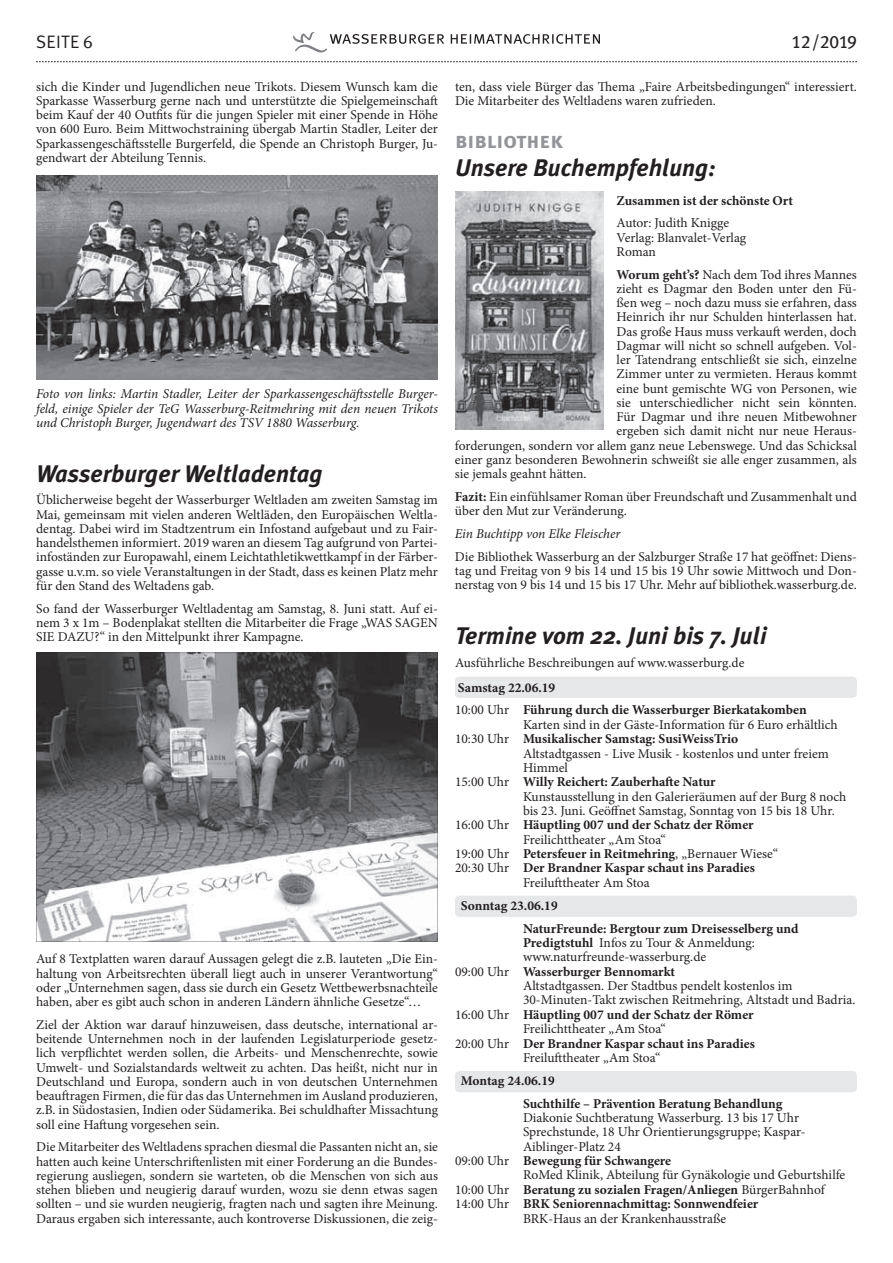
<style>
.page{position:relative;width:893px;height:1263px;background:#fff}
.page>*{position:absolute;margin:0;border:0;box-sizing:border-box;transform-origin:0 0}
.t1{font:italic 700 24px "Meta Plus";color:#231f20}
.t2{font:22.5px "Meta Plus Bold Caps";color:#939598}
.t3{font:18px "Meta Plus Book Caps";letter-spacing:-.02em;color:#231f20}
.t4{font:18px "Meta Plus Normal";letter-spacing:.01em;color:#231f20}
.t5{font:13.5px/14.2px "Minion Pro";color:#231f20;text-align:justify}
.t6{font:700 13.5px "Minion Pro";color:#231f20}
.t7{font:italic 13.5px/14.2px "Minion Pro";letter-spacing:-.005em;color:#231f20;text-align:justify}
.s1{font-family:"Meta Plus Normal Caps"}
.s2{font-weight:700}
.s3{font-weight:400}
</style>
<div class="page">
<svg style="left:36px;top:61px;width:821px;height:1px"></svg>
<svg style="left:293px;top:32px;width:307px;height:21px"></svg>
<img style="left:36px;top:175px;width:402px;height:204px">
<svg style="left:36px;top:653px;width:402px;height:289px"></svg>
<img style="left:455px;top:191px;width:149px;height:238px">
<div style="left:455px;top:676px;width:402px;height:22px;background:#e6e7e9"></div>
<div style="left:455px;top:895px;width:402px;height:22px;background:#e6e7e9"></div>
<div style="left:455px;top:1071px;width:402px;height:21px;background:#e6e7e9"></div>
<h3 class="t4" style="left:36px;top:32px;width:58px">SEITE <span class="s1">6</span></h3>
<h3 class="t3" style="left:791px;top:32px;width:67px">12/2019</h3>
<p class="t5" style="left:36px;top:79px;width:403px">sich die Kinder und Jugendlichen neue Trikots. Diesem Wunsch kam die Sparkasse Wasserburg gerne nach und unterstützte die Spielgemeinschaft beim Kauf der 40 Outfits für die jungen Spieler mit einer Spende in Höhe von 600 Euro. Beim Mittwochstraining übergab Martin Stadler, Leiter der Sparkassengeschäftsstelle Burgerfeld, die Spende an Christoph Burger, Ju&shy;gendwart der Abteilung Tennis.</p>
<p class="t5" style="left:455px;top:79px;width:403px">ten, dass viele Bürger das Thema „Faire Arbeitsbedingungen“ interessiert.<br>Die Mitarbeiter des Weltladens waren zufrieden.</p>
<h2 class="t2" style="left:455px;top:127px;width:110px">bibliothek</h2>
<h1 class="t1" style="left:455px;top:154px;width:262px">Unsere Buchempfehlung:</h1>
<p class="t6" style="left:617px;top:191px;width:178px">Zusammen ist der schönste Ort</p>
<p class="t5" style="left:617px;top:216px;width:131px;text-align:left">Autor: Judith Knigge<br>Verlag: Blanvalet-Verlag<br>Roman</p>
<p class="t5" style="left:617px;top:267px;width:242px"><span class="s2">Worum geht’s?</span> Nach dem Tod ihres Mannes</p>
<p class="t5" style="left:617px;top:281px;width:242px">zieht es Dagmar den Boden unter den Fü-</p>
<p class="t5" style="left:617px;top:296px;width:242px">ßen weg – noch dazu muss sie erfahren, dass</p>
<p class="t5" style="left:617px;top:310px;width:242px">Heinrich ihr nur Schulden hinterlassen hat.</p>
<p class="t5" style="left:617px;top:324px;width:242px">Das große Haus muss verkauft werden, doch</p>
<p class="t5" style="left:617px;top:339px;width:242px">Dagmar will nicht so schnell aufgeben. Vol-</p>
<p class="t5" style="left:617px;top:353px;width:242px">ler Tatendrang entschließt sie sich, einzelne</p>
<p class="t5" style="left:617px;top:367px;width:242px">Zimmer unter zu vermieten. Heraus kommt</p>
<p class="t5" style="left:617px;top:381px;width:242px">eine bunt gemischte WG von Personen, wie</p>
<p class="t5" style="left:617px;top:396px;width:242px">sie unterschiedlicher nicht sein könnten.</p>
<p class="t5" style="left:617px;top:410px;width:242px">Für Dagmar und ihre neuen Mitbewohner</p>
<p class="t5" style="left:617px;top:424px;width:242px">ergeben sich damit nicht nur neue Heraus-</p>
<p class="t5" style="left:455px;top:438px;width:403px">forderungen, sondern vor allem ganz neue Lebenswege. Und das Schicksal</p>
<p class="t5" style="left:455px;top:453px;width:403px">einer ganz besonderen Bewohnerin schweißt sie alle enger zusammen, als</p>
<p class="t5" style="left:455px;top:467px;width:133px">sie jemals geahnt hätten.</p>
<p class="t5" style="left:455px;top:490px;width:403px"><span class="s2">Fazit:</span> Ein einfühlsamer Roman über Freundschaft und Zusammenhalt und über den Mut zur Veränderung.</p>
<p class="t7" style="left:455px;top:526px;width:167px">Ein Buchtipp von Elke Fleischer</p>
<p class="t5" style="left:455px;top:549px;width:403px">Die Bibliothek Wasserburg an der Salzburger Straße 17 hat geöffnet: Diens&shy;tag und Freitag von 9 bis 14 und 15 bis 19 Uhr sowie Mittwoch und Don&shy;nerstag von 9 bis 14 und 15 bis 17 Uhr. Mehr auf bibliothek.wasserburg.de.</p>
<h1 class="t1" style="left:455px;top:622px;width:313px">Termine vom 22. Juni bis 7. Juli</h1>
<p class="t5" style="left:455px;top:655px;width:291px">Ausführliche Beschreibungen auf www.wasserburg.de</p>
<p class="t6" style="left:455px;top:701px;width:353px"><span class="s3">10:00 Uhr</span> Führung durch die Wasserburger Bierkatakomben</p>
<p class="t5" style="left:523px;top:717px;width:316px">Karten sind in der Gäste-Information für 6 Euro erhältlich</p>
<p class="t6" style="left:455px;top:729px;width:285px"><span class="s3">10:30 Uhr</span> Musikalischer Samstag: SusiWeissTrio</p>
<p class="t5" style="left:523px;top:746px;width:307px">Altstadtgassen - Live Musik - kostenlos und unter freiem</p>
<p class="t5" style="left:523px;top:760px;width:46px">Himmel</p>
<p class="t6" style="left:455px;top:772px;width:262px"><span class="s3">15:00 Uhr</span> Willy Reichert: Zauberhafte Natur</p>
<p class="t5" style="left:523px;top:789px;width:325px">Kunstausstellung in den Galerieräumen auf der Burg 8 noch</p>
<p class="t5" style="left:523px;top:804px;width:313px">bis 23. Juni. Geöffnet Samstag, Sonntag von 15 bis 18 Uhr.</p>
<p class="t6" style="left:455px;top:815px;width:300px"><span class="s3">16:00 Uhr</span> Häuptling 007 und der Schatz der Römer</p>
<p class="t5" style="left:523px;top:832px;width:144px">Freilichttheater „Am Stoa“</p>
<p class="t5" style="left:455px;top:847px;width:325px">19:00 Uhr <span class="s2">Petersfeuer in Reitmehring</span>, „Bernauer Wiese“</p>
<p class="t6" style="left:455px;top:859px;width:302px"><span class="s3">20:30 Uhr</span> Der Brandner Kaspar schaut ins Paradies</p>
<p class="t5" style="left:523px;top:875px;width:128px">Freilufttheater Am Stoa</p>
<p class="t6" style="left:523px;top:919px;width:277px">NaturFreunde: Bergtour zum Dreisesselberg und</p>
<p class="t5" style="left:523px;top:935px;width:233px"><span class="s2">Predigtstuhl</span> Infos zu Tour &amp; Anmeldung:</p>
<p class="t5" style="left:523px;top:950px;width:185px">www.naturfreunde-wasserburg.de</p>
<p class="t6" style="left:455px;top:962px;width:222px"><span class="s3">09:00 Uhr</span> Wasserburger Bennomarkt</p>
<p class="t5" style="left:523px;top:979px;width:271px">Altstadtgassen. Der Stadtbus pendelt kostenlos im</p>
<p class="t5" style="left:523px;top:993px;width:334px">30-Minuten-Takt zwischen Reitmehring, Altstadt und Badria.</p>
<p class="t6" style="left:455px;top:1005px;width:300px"><span class="s3">16:00 Uhr</span> Häuptling 007 und der Schatz der Römer</p>
<p class="t5" style="left:523px;top:1022px;width:144px">Freilichttheater „Am Stoa“</p>
<p class="t6" style="left:455px;top:1034px;width:302px"><span class="s3">20:00 Uhr</span> Der Brandner Kaspar schaut ins Paradies</p>
<p class="t5" style="left:523px;top:1050px;width:139px">Freilufttheater „Am Stoa“</p>
<p class="t6" style="left:523px;top:1094px;width:261px">Suchthilfe – Prävention Beratung Behandlung</p>
<p class="t5" style="left:523px;top:1110px;width:278px">Diakonie Suchtberatung Wasserburg. 13 bis 17 Uhr</p>
<p class="t5" style="left:523px;top:1125px;width:284px">Sprechstunde, 18 Uhr Orientierungsgruppe; Kaspar-</p>
<p class="t5" style="left:523px;top:1139px;width:99px">Aiblinger-Platz 24</p>
<p class="t6" style="left:455px;top:1151px;width:218px"><span class="s3">09:00 Uhr</span> Bewegung für Schwangere</p>
<p class="t5" style="left:523px;top:1168px;width:324px">RoMed Klinik, Abteilung für Gynäkologie und Geburtshilfe</p>
<p class="t6" style="left:455px;top:1180px;width:371px"><span class="s3">10:00 Uhr</span> Beratung zu sozialen Fragen/Anliegen <span class="s3">BürgerBahnhof</span></p>
<p class="t6" style="left:455px;top:1194px;width:305px"><span class="s3">14:00 Uhr</span> BRK Seniorennachmittag: Sonnwendfeier</p>
<p class="t5" style="left:523px;top:1211px;width:205px">BRK-Haus an der Krankenhausstraße</p>
<p class="t7" style="left:36px;top:387px;width:403px">Foto von links: Martin Stadler, Leiter der Sparkassengeschäftsstelle Burger&shy;feld, einige Spieler der TeG Wasserburg-Reitmehring mit den neuen Trikots und Christoph Burger, Jugendwart des TSV 1880 Wasserburg.</p>
<h1 class="t1" style="left:36px;top:459px;width:288px">Wasserburger Weltladentag</h1>
<p class="t5" style="left:36px;top:493px;width:403px">Üblicherweise begeht der Wasserburger Weltladen am zweiten Samstag im Mai, gemeinsam mit vielen anderen Weltläden, den Europäischen Weltla&shy;dentag. Dabei wird im Stadtzentrum ein Infostand aufgebaut und zu Fair&shy;handelsthemen informiert. 2019 waren an diesem Tag aufgrund von Partei&shy;infoständen zur Europawahl, einem Leichtathletikwettkampf in der Färber&shy;gasse u.v.m. so viele Veranstaltungen in der Stadt, dass es keinen Platz mehr für den Stand des Weltadens gab.</p>
<p class="t5" style="left:36px;top:601px;width:403px">So fand der Wasserburger Weltladentag am Samstag, 8. Juni statt. Auf ei&shy;nem 3 x 1m – Bodenplakat stellten die Mitarbeiter die Frage „WAS SAGEN SIE DAZU?“ in den Mittelpunkt ihrer Kampagne.</p>
<p class="t6" style="left:458px;top:678px;width:99px">Samstag 22.06.19</p>
<p class="t6" style="left:461px;top:896px;width:98px">Sonntag 23.06.19</p>
<p class="t5" style="left:36px;top:952px;width:403px">Auf 8 Textplatten waren darauf Aussagen gelegt die z.B. lauteten „Die Ein&shy;haltung von Arbeitsrechten überall liegt auch in unserer Verantwortung“ oder „Unternehmen sagen, dass sie durch ein Gesetz Wettbewerbsnachteile haben, aber es gibt auch schon in anderen Ländern ähnliche Gesetze“…</p>
<p class="t5" style="left:36px;top:1017px;width:403px">Ziel der Aktion war darauf hinzuweisen, dass deutsche, international ar&shy;beitende Unternehmen noch in der laufenden Legislaturperiode gesetz&shy;lich verpflichtet werden sollen, die Arbeits- und Menschenrechte, sowie Umwelt- und Sozialstandards weltweit zu achten. Das heißt, nicht nur in Deutschland und Europa, sondern auch in von deutschen Unternehmen beauftragen Firmen, die für das das Unternehmen im Ausland produzieren, z.B. in Südostasien, Indien oder Südamerika. Bei schuldhafter Missachtung soll eine Haftung vorgesehen sein.</p>
<p class="t5" style="left:36px;top:1140px;width:403px">Die Mitarbeiter des Weltladens sprachen diesmal die Passanten nicht an, sie hatten auch keine Unterschriftenlisten mit einer Forderung an die Bundes&shy;regierung ausliegen, sondern sie warteten, ob die Menschen von sich aus stehen blieben und neugierig darauf wurden, wozu sie denn etwas sagen sollten – und sie wurden neugierig, fragten nach und sagten ihre Meinung.<br>Daraus ergaben sich interessante, auch kontroverse Diskussionen, die zeig-</p>
<p class="t6" style="left:461px;top:1071px;width:96px">Montag 24.06.19</p>
</div>
